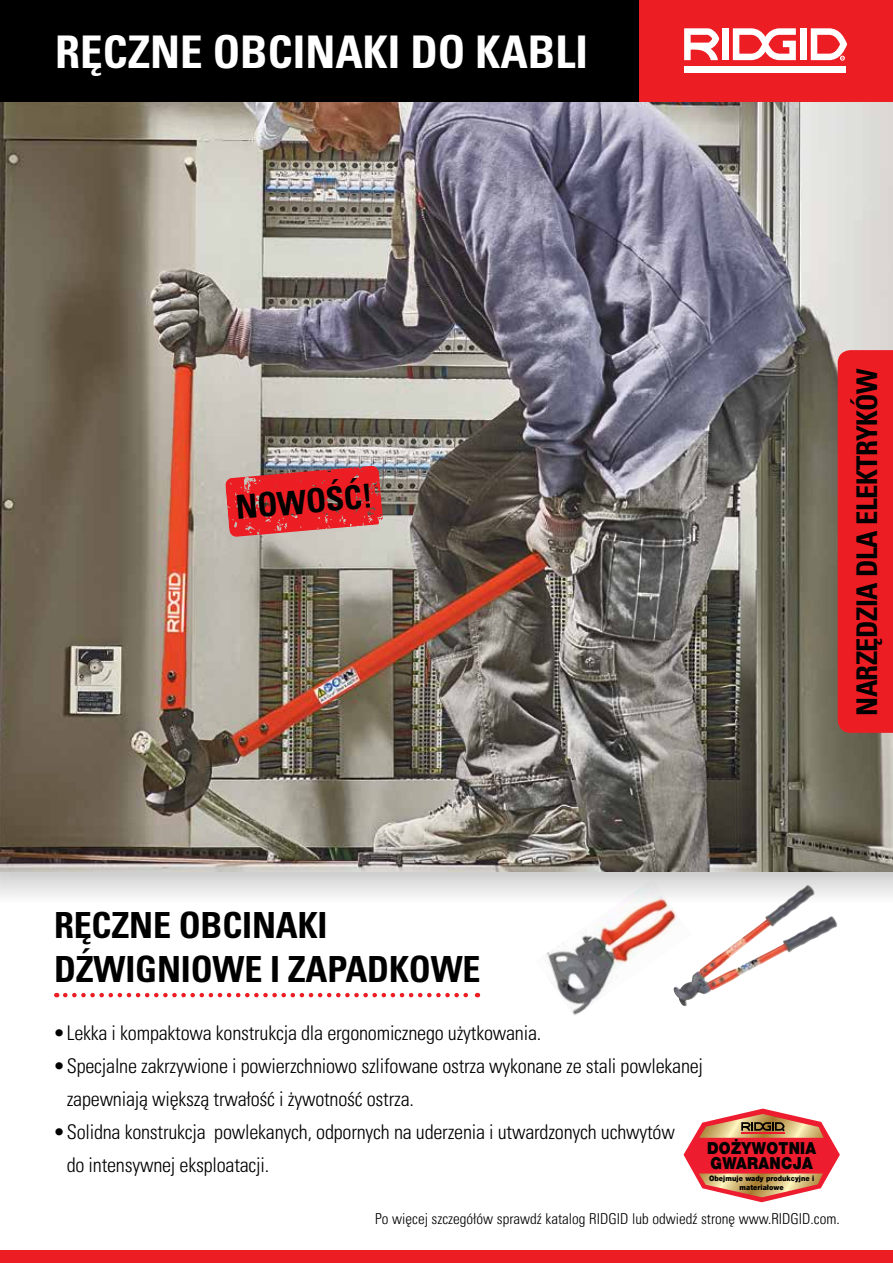
<style>
.page{position:relative;width:893px;height:1263px;background:#fff}
.page>*{position:absolute;margin:0;border:0;box-sizing:border-box;transform-origin:0 0}
.t1{font:45px "Univers LTCYR 67 Bold Cond";color:#fff}
.t2{font:36px/43.2px "Univers LTCYR 67 Bold Cond";letter-spacing:-.005em;color:#000}
.t3{font:33px "Univers LTCYR 67 Bold Cond";color:#000}
.t4{font:28.5px "Univers LTCYR 67 Bold Cond";letter-spacing:-.02em;color:#000}
.t5{font:20.25px/33px "Univers LTCYR 47 Light Cond";letter-spacing:-.01em;color:#000}
.t6{font:900 16.5px/15px "Helvetica Neue LT Com";letter-spacing:.02em;color:#000;scale:.9 1}
.t7{font:15px "Univers LTCYR 47 Light Cond";color:#000}
.t8{font:900 7.5px/9px "Helvetica Neue LT Com";letter-spacing:.01em;color:#000;text-align:center;scale:.9 1}
</style>
<div class="page">
<img style="left:545px;top:907px;width:147px;height:108px">
<div style="left:0;top:829px;width:893px;height:78px;background:#000;opacity:.75"></div>
<img style="left:0;top:101px;width:893px;height:771px">
<div style="left:0;top:1250px;width:893px;height:13px;background:#ed1d24"></div>
<div style="left:0;top:0;width:640px;height:101px;background:#000"></div>
<div style="left:640px;top:0;width:253px;height:101px;background:#ed1d24"></div>
<div style="left:684px;top:67px;width:162px;height:6px;background:#fff"></div>
<div style="left:722px;top:28px;width:7px;height:32px;background:#fff"></div>
<div style="left:800px;top:28px;width:6px;height:32px;background:#fff"></div>
<svg style="left:684px;top:28px;width:36px;height:32px"></svg>
<svg style="left:733px;top:28px;width:63px;height:32px"></svg>
<svg style="left:811px;top:28px;width:36px;height:33px"></svg>
<svg style="left:65px;top:993px;width:413px;height:4px"></svg>
<svg style="left:225px;top:466px;width:159px;height:71px"></svg>
<div style="left:838px;top:350px;width:55px;height:383px;background:#ed1d24"></div>
<svg style="left:683px;top:1108px;width:157px;height:94px"></svg>
<h1 class="t1" style="left:55px;top:24px;width:534px">RĘCZNE OBCINAKI DO KABLI</h1>
<h3 class="t3" style="left:234px;top:487px;width:139px;rotate:-5deg">NOWOŚĆ!</h3>
<h3 class="t4" style="left:849px;top:716px;width:349px;rotate:-90deg">NARZĘDZIA DLA ELEKTRYKÓW</h3>
<h2 class="t2" style="left:54px;top:903px;width:428px">RĘCZNE OBCINAKI<br>DŹWIGNIOWE I ZAPADKOWE</h2>
<p class="t5" style="left:54px;top:1015px;width:489px">•Lekka i kompaktowa konstrukcja dla ergonomicznego użytkowania.</p>
<p class="t5" style="left:67px;top:1048px;width:638px;text-indent:-13px">•Specjalne zakrzywione i powierzchniowo szlifowane ostrza wykonane ze stali powlekanej zapewniają większą trwałość i żywotność ostrza.</p>
<p class="t5" style="left:67px;top:1114px;width:610px;text-indent:-13px">•Solidna konstrukcja powlekanych, odpornych na uderzenia i utwardzonych uchwytów do intensywnej eksploatacji.</p>
<p class="t6" style="left:707px;top:1140px;width:123px">DOŻYWOTNIA<br>GWARANCJA</p>
<p class="t8" style="left:709px;top:1174px;width:118px">Obejmuje wady produkcyjne i materiałowe</p>
<p class="t7" style="left:375px;top:1208px;width:466px">Po więcej szczegółów sprawdź katalog RIDGID lub odwiedź stronę www.RIDGID.com.</p>
</div>
